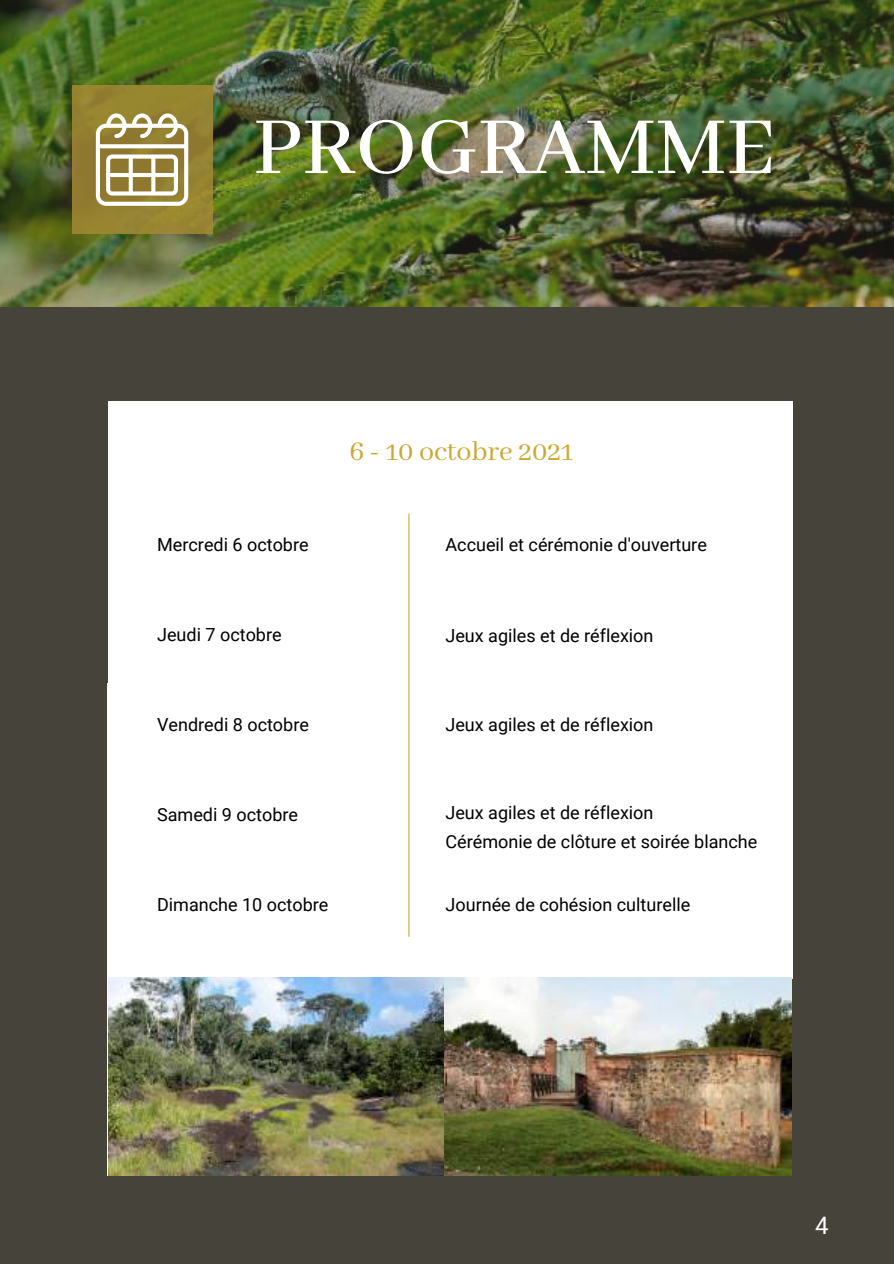
<style>
.page{position:relative;width:894px;height:1264px;background:#fff}
.page>*{position:absolute;margin:0;border:0;box-sizing:border-box;transform-origin:0 0}
.t1{font:500 89.4px "Abhaya Libre";color:#fff}
.t2{font:30px "Abhaya Libre";color:#cca833}
.t3{font:24px "Roboto";color:#fff}
.t4{font:18px/29.2px "Roboto";color:#000}
</style>
<div class="page">
<div style="left:0;top:0;width:893px;height:1263px;background:#46433a"></div>
<img style="left:0;top:0;width:893px;height:307px">
<svg style="left:96px;top:113px;width:92px;height:93px;background:#bcb082"></svg>
<div style="left:109px;top:401px;width:683px;height:577px;background:#fff"></div>
<hr style="left:408px;top:514px;width:1px;height:422px;background:#cca833">
<img style="left:109px;top:977px;width:335px;height:198px">
<img style="left:444px;top:977px;width:347px;height:198px">
<h1 class="t1" style="left:253px;top:98px;width:523px">PROGRAMME</h1>
<h2 class="t2" style="left:349px;top:435px;width:225px">6 - 10 octobre 2021</h2>
<p class="t4" style="left:157px;top:530px;width:153px">Mercredi 6 octobre</p>
<p class="t4" style="left:445px;top:530px;width:263px">Accueil et cérémonie d'ouverture</p>
<p class="t4" style="left:157px;top:620px;width:126px">Jeudi 7 octobre</p>
<p class="t4" style="left:445px;top:621px;width:209px">Jeux agiles et de réflexion</p>
<p class="t4" style="left:157px;top:710px;width:153px">Vendredi 8 octobre</p>
<p class="t4" style="left:445px;top:710px;width:209px">Jeux agiles et de réflexion</p>
<p class="t4" style="left:157px;top:800px;width:142px">Samedi 9 octobre</p>
<p class="t4" style="left:445px;top:798px;width:313px">Jeux agiles et de réflexion<br>Cérémonie de clôture et soirée blanche</p>
<p class="t4" style="left:157px;top:890px;width:173px">Dimanche 10 octobre</p>
<p class="t4" style="left:445px;top:890px;width:246px">Journée de cohésion culturelle</p>
<h3 class="t3" style="left:815px;top:1212px;width:15px">4</h3>
</div>
